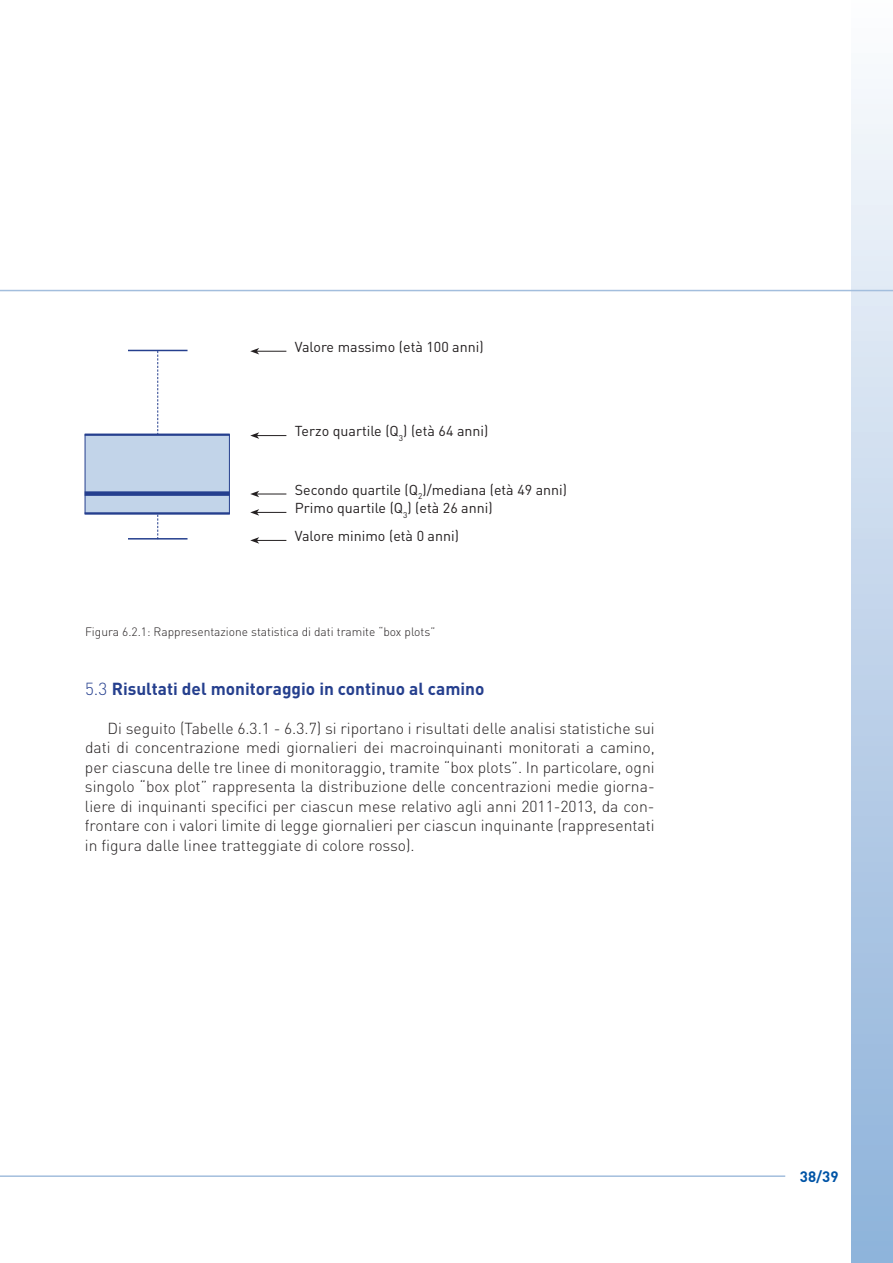
<style>
.page{position:relative;width:893px;height:1263px;background:#fff}
.page>*{position:absolute;margin:0;border:0;box-sizing:border-box;transform-origin:0 0}
.t1{font:700 17.25px "DIN";color:#253f8e}
.t2{font:300 15.75px/19.5px "DIN";color:#231f20;text-align:justify}
.t3{font:700 15px "DIN";color:#0154a6}
.t4{font:14.25px/18.5px "DIN";color:#231f20}
.t5{font:300 12px "DIN";color:#231f20}
.s1{font-weight:300}
</style>
<div class="page">
<div style="left:852px;top:0;width:41px;height:1263px;background:linear-gradient(to bottom,#fbfbfd,#8cb0d9)"></div>
<hr style="left:128px;top:350px;width:60px;height:1px;background:#253f8e">
<hr style="left:128px;top:538px;width:60px;height:1px;background:#253f8e">
<svg style="left:157px;top:351px;width:1px;height:187px"></svg>
<div style="left:85px;top:434px;width:145px;height:80px;background:#c2d4e9;border:1px solid #253f8e"></div>
<hr style="left:85px;top:512px;width:145px;height:2px;background:#253f8e">
<div style="left:85px;top:491px;width:145px;height:5px;background:#253f8e"></div>
<hr style="left:85px;top:433px;width:145px;height:3px;background:#253f8e">
<svg style="left:250px;top:348px;width:36px;height:6px"></svg>
<svg style="left:250px;top:432px;width:36px;height:7px"></svg>
<svg style="left:250px;top:491px;width:36px;height:6px"></svg>
<svg style="left:250px;top:509px;width:36px;height:7px"></svg>
<svg style="left:250px;top:537px;width:36px;height:7px"></svg>
<hr style="left:0;top:290px;width:893px;height:1px;background:#a3bedd">
<hr style="left:0;top:1175px;width:785px;height:2px;background:#a3bedd">
<p class="t4" style="left:295px;top:337px;width:190px">Valore massimo (età 100 anni)</p>
<p class="t4" style="left:295px;top:421px;width:195px">Terzo quartile (Q<sub>3</sub>) (età 64 anni)</p>
<p class="t4" style="left:295px;top:480px;width:274px">Secondo quartile (Q<sub>2</sub>)/mediana (età 49 anni)<br>Primo quartile (Q<sub>3</sub>) (età 26 anni)</p>
<p class="t4" style="left:295px;top:526px;width:166px">Valore minimo (età 0 anni)</p>
<p class="t5" style="left:85px;top:625px;width:352px">Figura 6.2.1: Rappresentazione statistica di dati tramite “box plots”</p>
<p class="t1" style="left:85px;top:677px;width:401px"><span class="s1">5.3</span> Risultati del monitoraggio in continuo al camino</p>
<p class="t2" style="left:85px;top:718px;width:571px;text-indent:23px">Di seguito (Tabelle 6.3.1 - 6.3.7) si riportano i risultati delle analisi statistiche sui dati di concentrazione medi giornalieri dei macroinquinanti monitorati a camino, per ciascuna delle tre linee di monitoraggio, tramite “box plots”. In particolare, ogni singolo “box plot” rappresenta la distribuzione delle concentrazioni medie giorna&shy;liere di inquinanti specifici per ciascun mese relativo agli anni 2011-2013, da con&shy;frontare con i valori limite di legge giornalieri per ciascun inquinante (rappresentati in figura dalle linee tratteggiate di colore rosso).</p>
<p class="t3" style="left:800px;top:1167px;width:40px">38/39</p>
</div>
